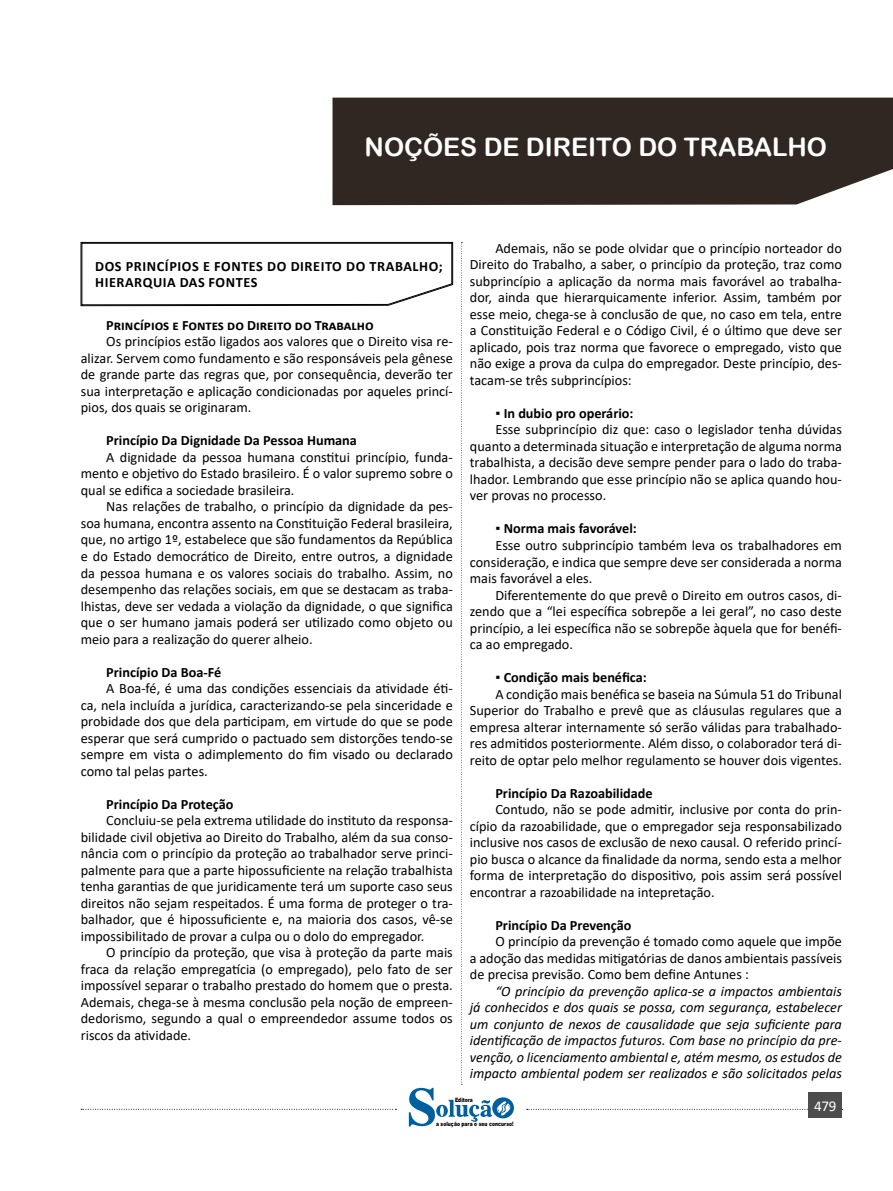
<style>
.page{position:relative;width:893px;height:1191px;background:#fff}
.page>*{position:absolute;margin:0;border:0;box-sizing:border-box;transform-origin:0 0}
.t1{font:25.5px "Arial Rounded MT Bold";color:#fff}
.t2{font:15px "Calibri";color:#fff}
.TEXTO_BASE{font:14.25px/16.5px "Calibri";color:#000;text-align:justify}
.TEXTO_BASE-2{font:italic 14.25px/16.5px "Calibri";color:#000;text-align:justify}
.TITULO_DE_ASSUNTO__CORPO{font:700 14.25px "Calibri";color:#000}
.CAIXINHAS{font:700 14.25px/16.5px "Calibri";letter-spacing:.04em;color:#000}
.t3{font:900 6px "Arial";color:#000;scale:.76 1}
</style>
<div class="page">
<div style="left:332px;top:98px;width:561px;height:107px;background:#302722"></div>
<svg style="left:527px;top:1109px;width:316px;height:1px"></svg>
<div style="left:809px;top:1092px;width:33px;height:26px;background:#4d4d4d"></div>
<svg style="left:81px;top:242px;width:433px;height:885px"></svg>
<h1 class="t1" style="left:365px;top:132px;width:464px">NOÇÕES DE DIREITO DO TRABALHO</h1>
<p class="CAIXINHAS" style="left:95px;top:257px;width:349px">DOS PRINCÍPIOS E FONTES DO DIREITO DO TRABALHO;<br>HIERARQUIA DAS FONTES</p>
<p class="TITULO_DE_ASSUNTO__CORPO" style="left:106px;top:315px;width:269px">Princípios e Fontes do Direito do Trabalho</p>
<p class="TEXTO_BASE" style="left:81px;top:333px;width:374px;text-indent:26px">Os princípios estão ligados aos valores que o Direito visa re&shy;alizar. Servem como fundamento e são responsáveis pela gênese de grande parte das regras que, por consequência, deverão ter sua interpretação e aplicação condicionadas por aqueles princí&shy;pios, dos quais se originaram.</p>
<p class="TITULO_DE_ASSUNTO__CORPO" style="left:106px;top:430px;width:252px">Princípio Da Dignidade Da Pessoa Humana</p>
<p class="TEXTO_BASE" style="left:81px;top:448px;width:374px;text-indent:26px">A dignidade da pessoa humana constitui princípio, funda&shy;mento e objetivo do Estado brasileiro. É o valor supremo sobre o qual se edifica a sociedade brasileira.</p>
<p class="TEXTO_BASE" style="left:81px;top:498px;width:374px;text-indent:26px">Nas relações de trabalho, o princípio da dignidade da pes&shy;soa humana, encontra assento na Constituição Federal brasileira, que, no artigo 1º, estabelece que são fundamentos da República e do Estado democrático de Direito, entre outros, a dignidade da pessoa humana e os valores sociais do trabalho. Assim, no desempenho das relações sociais, em que se destacam as traba&shy;lhistas, deve ser vedada a violação da dignidade, o que significa que o ser humano jamais poderá ser utilizado como objeto ou meio para a realização do querer alheio.</p>
<p class="TITULO_DE_ASSUNTO__CORPO" style="left:106px;top:661px;width:117px">Princípio Da Boa-Fé</p>
<p class="TEXTO_BASE" style="left:81px;top:679px;width:374px;text-indent:26px">A Boa-fé, é uma das condições essenciais da atividade éti&shy;ca, nela incluída a jurídica, caracterizando-se pela sinceridade e probidade dos que dela participam, em virtude do que se pode esperar que será cumprido o pactuado sem distorções tendo-se sempre em vista o adimplemento do fim visado ou declarado como tal pelas partes.</p>
<p class="TITULO_DE_ASSUNTO__CORPO" style="left:106px;top:793px;width:129px">Princípio Da Proteção</p>
<p class="TEXTO_BASE" style="left:81px;top:811px;width:374px;text-indent:26px">Concluiu-se pela extrema utilidade do instituto da responsa&shy;bilidade civil objetiva ao Direito do Trabalho, além da sua conso&shy;nância com o princípio da proteção ao trabalhador serve princi&shy;palmente para que a parte hipossuficiente na relação trabalhista tenha garantias de que juridicamente terá um suporte caso seus direitos não sejam respeitados. É uma forma de proteger o tra&shy;balhador, que é hipossuficiente e, na maioria dos casos, vê-se impossibilitado de provar a culpa ou o dolo do empregador.</p>
<p class="TEXTO_BASE" style="left:81px;top:943px;width:374px;text-indent:26px">O princípio da proteção, que visa à proteção da parte mais fraca da relação empregatícia (o empregado), pelo fato de ser impossível separar o trabalho prestado do homem que o presta.<br>Ademais, chega-se à mesma conclusão pela noção de empreen&shy;dedorismo, segundo a qual o empreendedor assume todos os riscos da atividade.</p>
<p class="TEXTO_BASE" style="left:470px;top:239px;width:374px;text-indent:26px">Ademais, não se pode olvidar que o princípio norteador do Direito do Trabalho, a saber, o princípio da proteção, traz como subprincípio a aplicação da norma mais favorável ao trabalha&shy;dor, ainda que hierarquicamente inferior. Assim, também por esse meio, chega-se à conclusão de que, no caso em tela, entre a Constituição Federal e o Código Civil, é o último que deve ser aplicado, pois traz norma que favorece o empregado, visto que não exige a prova da culpa do empregador. Deste princípio, des&shy;tacam-se três subprincípios:</p>
<p class="TITULO_DE_ASSUNTO__CORPO" style="left:495px;top:403px;width:140px">▪ In dubio pro operário:</p>
<p class="TEXTO_BASE" style="left:470px;top:421px;width:374px;text-indent:26px">Esse subprincípio diz que: caso o legislador tenha dúvidas quanto a determinada situação e interpretação de alguma norma trabalhista, a decisão deve sempre pender para o lado do traba&shy;lhador. Lembrando que esse princípio não se aplica quando hou&shy;ver provas no processo.</p>
<p class="TITULO_DE_ASSUNTO__CORPO" style="left:495px;top:518px;width:143px">▪ Norma mais favorável:</p>
<p class="TEXTO_BASE" style="left:470px;top:536px;width:374px;text-indent:26px">Esse outro subprincípio também leva os trabalhadores em consideração, e indica que sempre deve ser considerada a norma mais favorável a eles.</p>
<p class="TEXTO_BASE" style="left:470px;top:586px;width:374px;text-indent:26px">Diferentemente do que prevê o Direito em outros casos, di&shy;zendo que a “lei específica sobrepõe a lei geral”, no caso deste princípio, a lei específica não se sobrepõe àquela que for benéfi&shy;ca ao empregado.</p>
<p class="TITULO_DE_ASSUNTO__CORPO" style="left:495px;top:667px;width:153px">▪ Condição mais benéfica:</p>
<p class="TEXTO_BASE" style="left:470px;top:685px;width:374px;text-indent:26px">A condição mais benéfica se baseia na Súmula 51 do Tribunal Superior do Trabalho e prevê que as cláusulas regulares que a empresa alterar internamente só serão válidas para trabalhado&shy;res admitidos posteriormente. Além disso, o colaborador terá di&shy;reito de optar pelo melhor regulamento se houver dois vigentes.</p>
<p class="TITULO_DE_ASSUNTO__CORPO" style="left:495px;top:782px;width:159px">Princípio Da Razoabilidade</p>
<p class="TEXTO_BASE" style="left:470px;top:800px;width:374px;text-indent:26px">Contudo, não se pode admitir, inclusive por conta do prin&shy;cípio da razoabilidade, que o empregador seja responsabilizado inclusive nos casos de exclusão de nexo causal. O referido princí&shy;pio busca o alcance da finalidade da norma, sendo esta a melhor forma de interpretação do dispositivo, pois assim será possível encontrar a razoabilidade na intepretação.</p>
<p class="TITULO_DE_ASSUNTO__CORPO" style="left:495px;top:914px;width:138px">Princípio Da Prevenção</p>
<p class="TEXTO_BASE" style="left:470px;top:932px;width:374px;text-indent:26px">O princípio da prevenção é tomado como aquele que impõe a adoção das medidas mitigatórias de danos ambientais passíveis de precisa previsão. Como bem define Antunes :</p>
<p class="TEXTO_BASE-2" style="left:470px;top:982px;width:374px;text-indent:26px">“O princípio da prevenção aplica-se a impactos ambientais já conhecidos e dos quais se possa, com segurança, estabelecer um conjunto de nexos de causalidade que seja suficiente para identificação de impactos futuros. Com base no princípio da pre&shy;venção, o licenciamento ambiental e, atém mesmo, os estudos de impacto ambiental podem ser realizados e são solicitados pelas</p>
<p class="t3" style="left:455px;top:1095px;width:25px">Editora</p>
<p class="t3" style="left:436px;top:1119px;width:103px">a solução para o seu concurso!</p>
<p class="t2" style="left:814px;top:1095px;width:24px">479</p>
</div>
